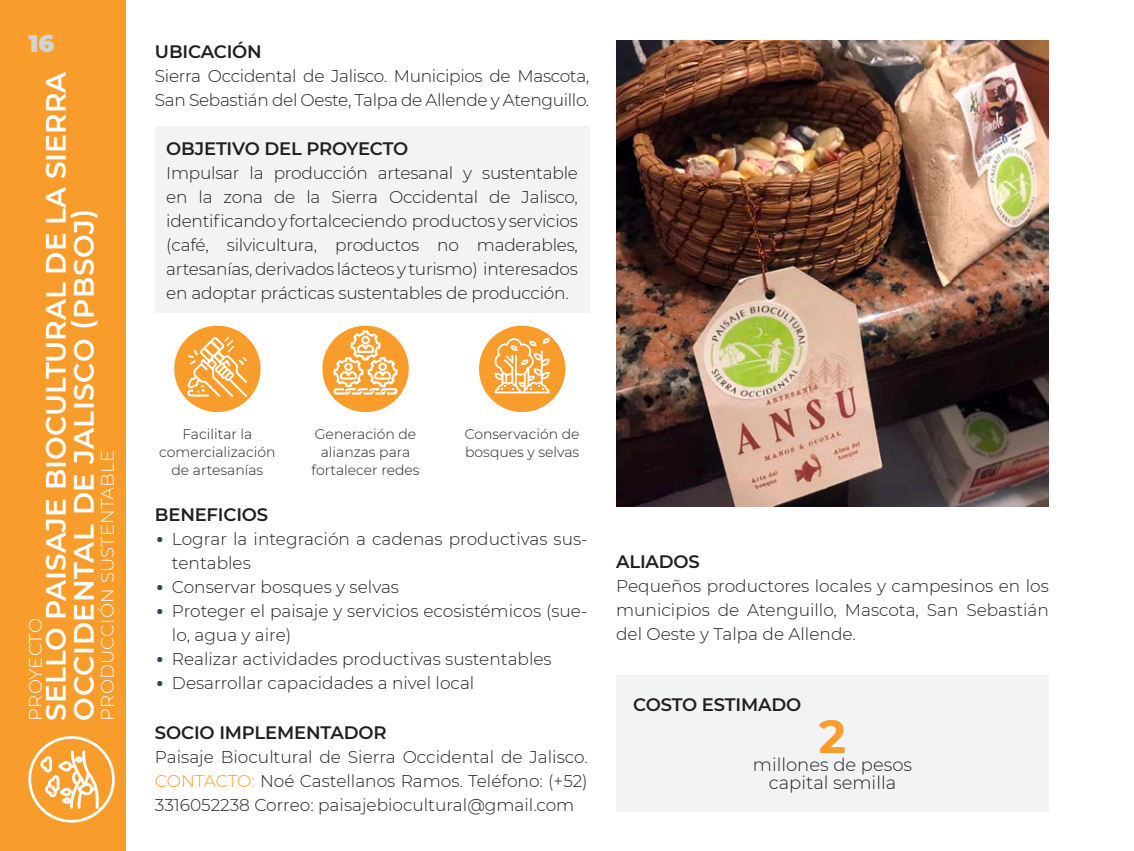
<style>
.page{position:relative;width:1134px;height:851px;background:#fff}
.page>*{position:absolute;margin:0;border:0;box-sizing:border-box;transform-origin:0 0}
.t1{font:700 46px "Montserrat";color:#f89c2c}
.t2{font:600 28px/28px "Montserrat";color:#fff}
.t3{font:900 24px "Montserrat";color:#d1d2d4}
.t4{font:600 18px "Montserrat";letter-spacing:-.01em;color:#231f20}
.t5{font:300 18px "Montserrat";letter-spacing:.01em;color:#fff}
.t6{font:300 18px "Montserrat";color:#231f20}
.t7{font:300 17px/24px "Montserrat";color:#231f20;text-align:justify}
.t8{font:300 17px/24px "Montserrat";letter-spacing:-.02em;color:#231f20}
.t9{font:300 14px/18px "Montserrat";color:#231f20;text-align:center}
.s1{font-family:"Clan OT";font-weight:500;color:#314556}
.s2{color:#f89c2c}
</style>
<div class="page">
<div style="left:0;top:0;width:126px;height:850px;background:#f89c2c"></div>
<img style="left:616px;top:40px;width:433px;height:466px">
<div style="left:616px;top:675px;width:433px;height:136px;background:#f2f3f4"></div>
<div style="left:155px;top:126px;width:434px;height:186px;background:#f2f3f4"></div>
<div style="left:174px;top:325px;width:87px;height:87px;background:#f89c2c;border-radius:50%"></div>
<svg style="left:187px;top:337px;width:60px;height:60px"></svg>
<div style="left:322px;top:325px;width:87px;height:87px;background:#f89c2c;border-radius:50%"></div>
<svg style="left:334px;top:330px;width:64px;height:64px"></svg>
<div style="left:479px;top:325px;width:86px;height:87px;background:#f89c2c;border-radius:50%"></div>
<svg style="left:495px;top:338px;width:55px;height:55px"></svg>
<svg style="left:28px;top:736px;width:87px;height:86px"></svg>
<p class="t3" style="left:28px;top:25px;width:28px">16</p>
<p class="t2" style="left:41px;top:720px;width:650px;rotate:-90deg">SELLO PAISAJE BIOCULTURAL DE LA SIERRA<br>OCCIDENTAL DE JALISCO (PBSOJ)</p>
<p class="t5" style="left:95px;top:720px;width:271px;rotate:-90deg">PRODUCCIÓN SUSTENTABLE</p>
<p class="t5" style="left:23px;top:720px;width:104px;rotate:-90deg">PROYECTO</p>
<p class="t4" style="left:155px;top:39px;width:108px">UBICACIÓN</p>
<p class="t8" style="left:155px;top:63px;width:436px">Sierra Occidental de Jalisco. Municipios de Mascota,<br>San Sebastián del Oeste, Talpa de Allende y Atenguillo.</p>
<p class="t4" style="left:166px;top:136px;width:243px">OBJETIVO DEL PROYECTO</p>
<p class="t7" style="left:166px;top:160px;width:413px">Impulsar la producción artesanal y sustentable en la zona de la Sierra Occidental de Jalisco, identificando y fortalceciendo productos y servicios (café, silvicultura, productos no maderables, artesanías, derivados lácteos y turismo) interesados en adoptar prácticas sustentables de producción.</p>
<p class="t9" style="left:159px;top:424px;width:118px">Facilitar la comercialización de artesanías</p>
<p class="t9" style="left:312px;top:424px;width:109px">Generación de alianzas para fortalecer redes</p>
<p class="t9" style="left:465px;top:424px;width:116px;text-align:left">Conservación de bosques y selvas</p>
<p class="t4" style="left:155px;top:501px;width:115px">BENEFICIOS</p>
<p class="t7" style="left:172px;top:526px;width:417px;text-indent:-17px"><span class="s1">∙</span> Lograr la integración a cadenas productivas sus&shy;tentables</p>
<p class="t7" style="left:155px;top:574px;width:246px"><span class="s1">∙</span> Conservar bosques y selvas</p>
<p class="t7" style="left:172px;top:598px;width:417px;text-indent:-17px"><span class="s1">∙</span> Proteger el paisaje y servicios ecosistémicos (sue&shy;lo, agua y aire)</p>
<p class="t7" style="left:155px;top:646px;width:398px"><span class="s1">∙</span> Realizar actividades productivas sustentables</p>
<p class="t7" style="left:155px;top:670px;width:321px"><span class="s1">∙</span> Desarrollar capacidades a nivel local</p>
<p class="t4" style="left:155px;top:719px;width:233px">SOCIO IMPLEMENTADOR</p>
<p class="t7" style="left:155px;top:744px;width:434px">Paisaje Biocultural de Sierra Occidental de Jalisco.<br><span class="s2">CONTACTO:</span> Noé Castellanos Ramos. Teléfono: (+52)<br>3316052238 Correo: paisajebiocultural@gmail.com</p>
<p class="t4" style="left:616px;top:548px;width:85px">ALIADOS</p>
<p class="t7" style="left:616px;top:573px;width:434px">Pequeños productores locales y campesinos en los municipios de Atenguillo, Mascota, San Sebastián del Oeste y Talpa de Allende.</p>
<p class="t4" style="left:633px;top:691px;width:170px">COSTO ESTIMADO</p>
<p class="t1" style="left:819px;top:703px;width:29px">2</p>
<p class="t6" style="left:753px;top:752px;width:161px">millones de pesos</p>
<p class="t6" style="left:769px;top:770px;width:129px">capital semilla</p>
</div>
